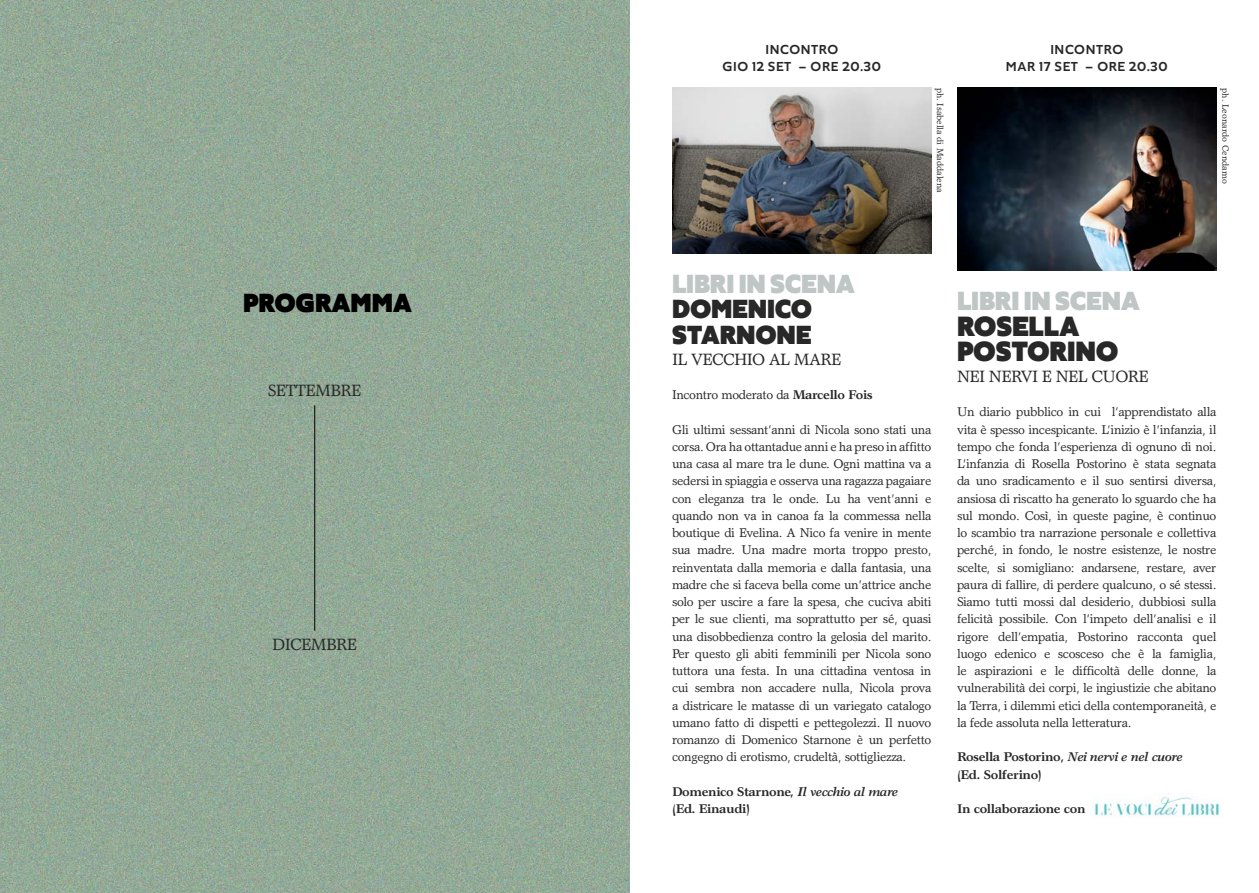
<style>
.page{position:relative;width:1259px;height:893px;background:#fff}
.page>*{position:absolute;margin:0;border:0;box-sizing:border-box;transform-origin:0 0}
.TITOLO_EVENTO{font:800 25.5px/25.5px "Agile Sans";letter-spacing:-.01em;color:#292829}
.TITOLO_EVENTO-2{font:800 24px "Agile Sans";letter-spacing:-.01em;color:#c0c6c5}
.TITOLO_EVENTO-3{font:800 24px/25.5px "Agile Sans";letter-spacing:-.01em;color:#292829}
.t1{font:800 24px "Agile Sans";letter-spacing:-.01em;color:#000}
.TITOLO_EVENTO-4{font:16.5px "Garth Graphic";letter-spacing:-.04em;color:#292829}
.TESTO_EVENTO{font:12.75px/17.2px "Garth Graphic";letter-spacing:-.03em;color:#292829;text-align:justify}
.BOLD_FIRMA_EVENTO{font:700 12.75px "Garth Graphic";letter-spacing:-.03em;color:#292829}
.TIPOLOGIA_EVENTO___DATA{font:500 12px "Agile Sans";letter-spacing:.05em;color:#292829}
.TESTO_EVENTO-2{font:9px "Garth Graphic";color:#292829}
.s1{font-weight:700}
.s2{font-style:italic}
</style>
<div class="page">
<img style="left:672px;top:88px;width:259px;height:165px">
<img style="left:957px;top:88px;width:259px;height:183px">
<img style="left:1094px;top:796px;width:126px;height:21px">
<img style="left:0;top:0;width:630px;height:893px">
<hr style="left:314px;top:405px;width:1px;height:226px;background:#000">
<p class="t1" style="left:243px;top:286px;width:170px">PROGRAMMA</p>
<p class="TITOLO_EVENTO-4" style="left:268px;top:380px;width:95px">SETTEMBRE</p>
<p class="TITOLO_EVENTO-4" style="left:272px;top:634px;width:86px">DICEMBRE</p>
<p class="TIPOLOGIA_EVENTO___DATA" style="left:765px;top:41px;width:74px">INCONTRO</p>
<p class="TIPOLOGIA_EVENTO___DATA" style="left:722px;top:58px;width:160px">GIO 12 SET – ORE 20.30</p>
<p class="TIPOLOGIA_EVENTO___DATA" style="left:1050px;top:41px;width:74px">INCONTRO</p>
<p class="TIPOLOGIA_EVENTO___DATA" style="left:1006px;top:58px;width:163px">MAR 17 SET – ORE 20.30</p>
<p class="TESTO_EVENTO-2" style="left:945px;top:88px;width:107px;rotate:90deg">ph. Isabella di Maddalena</p>
<p class="TESTO_EVENTO-2" style="left:1231px;top:88px;width:97px;rotate:90deg">ph. Leonardo Cendamo</p>
<p class="TITOLO_EVENTO-2" style="left:672px;top:267px;width:185px">LIBRI IN SCENA</p>
<p class="TITOLO_EVENTO-3" style="left:672px;top:297px;width:142px">DOMENICO<br>STARNONE</p>
<p class="TITOLO_EVENTO-4" style="left:672px;top:349px;width:171px">IL VECCHIO AL MARE</p>
<p class="TESTO_EVENTO" style="left:672px;top:386px;width:202px">Incontro moderato da <span class="s1">Marcello Fois</span></p>
<p class="TESTO_EVENTO" style="left:672px;top:420px;width:261px">Gli ultimi sessant’anni di Nicola sono stati una corsa. Ora ha ottantadue anni e ha preso in affitto una casa al mare tra le dune. Ogni mattina va a sedersi in spiaggia e osserva una ragazza pagaiare con eleganza tra le onde. Lu ha vent’anni e quando non va in canoa fa la commessa nella boutique di Evelina. A Nico fa venire in mente sua madre. Una madre morta troppo presto, reinventata dalla memoria e dalla fantasia, una madre che si faceva bella come un’attrice anche solo per uscire a fare la spesa, che cuciva abiti per le sue clienti, ma soprattutto per sé, quasi una disobbedienza contro la gelosia del marito.<br>Per questo gli abiti femminili per Nicola sono tuttora una festa. In una cittadina ventosa in cui sembra non accadere nulla, Nicola prova a districare le matasse di un variegato catalogo umano fatto di dispetti e pettegolezzi. Il nuovo romanzo di Domenico Starnone è un perfetto congegno di erotismo, crudeltà, sottigliezza.</p>
<p class="BOLD_FIRMA_EVENTO" style="left:672px;top:784px;width:228px">Domenico Starnone, <span class="s2">Il vecchio al mare</span></p>
<p class="BOLD_FIRMA_EVENTO" style="left:672px;top:801px;width:80px">(Ed. Einaudi)</p>
<p class="TITOLO_EVENTO-2" style="left:957px;top:284px;width:185px">LIBRI IN SCENA</p>
<p class="TITOLO_EVENTO" style="left:957px;top:314px;width:163px">ROSELLA<br>POSTORINO</p>
<p class="TITOLO_EVENTO-4" style="left:957px;top:366px;width:193px">NEI NERVI E NEL CUORE</p>
<p class="TESTO_EVENTO" style="left:957px;top:403px;width:261px">Un diario pubblico in cui l’apprendistato alla vita è spesso incespicante. L’inizio è l’infanzia, il tempo che fonda l’esperienza di ognuno di noi.<br>L’infanzia di Rosella Postorino è stata segnata da uno sradicamento e il suo sentirsi diversa, ansiosa di riscatto ha generato lo sguardo che ha sul mondo. Così, in queste pagine, è continuo lo scambio tra narrazione personale e collettiva perché, in fondo, le nostre esistenze, le nostre scelte, si somigliano: andarsene, restare, aver paura di fallire, di perdere qualcuno, o sé stessi.<br>Siamo tutti mossi dal desiderio, dubbiosi sulla felicità possibile. Con l’impeto dell’analisi e il rigore dell’empatia, Postorino racconta quel luogo edenico e scosceso che è la famiglia, le aspirazioni e le difficoltà delle donne, la vulnerabilità dei corpi, le ingiustizie che abitano la Terra, i dilemmi etici della contemporaneità, e la fede assoluta nella letteratura.</p>
<p class="BOLD_FIRMA_EVENTO" style="left:957px;top:749px;width:227px">Rosella Postorino, <span class="s2">Nei nervi e nel cuore</span></p>
<p class="BOLD_FIRMA_EVENTO" style="left:957px;top:766px;width:86px">(Ed. Solferino)</p>
<p class="BOLD_FIRMA_EVENTO" style="left:957px;top:801px;width:130px">In collaborazione con</p>
</div>
